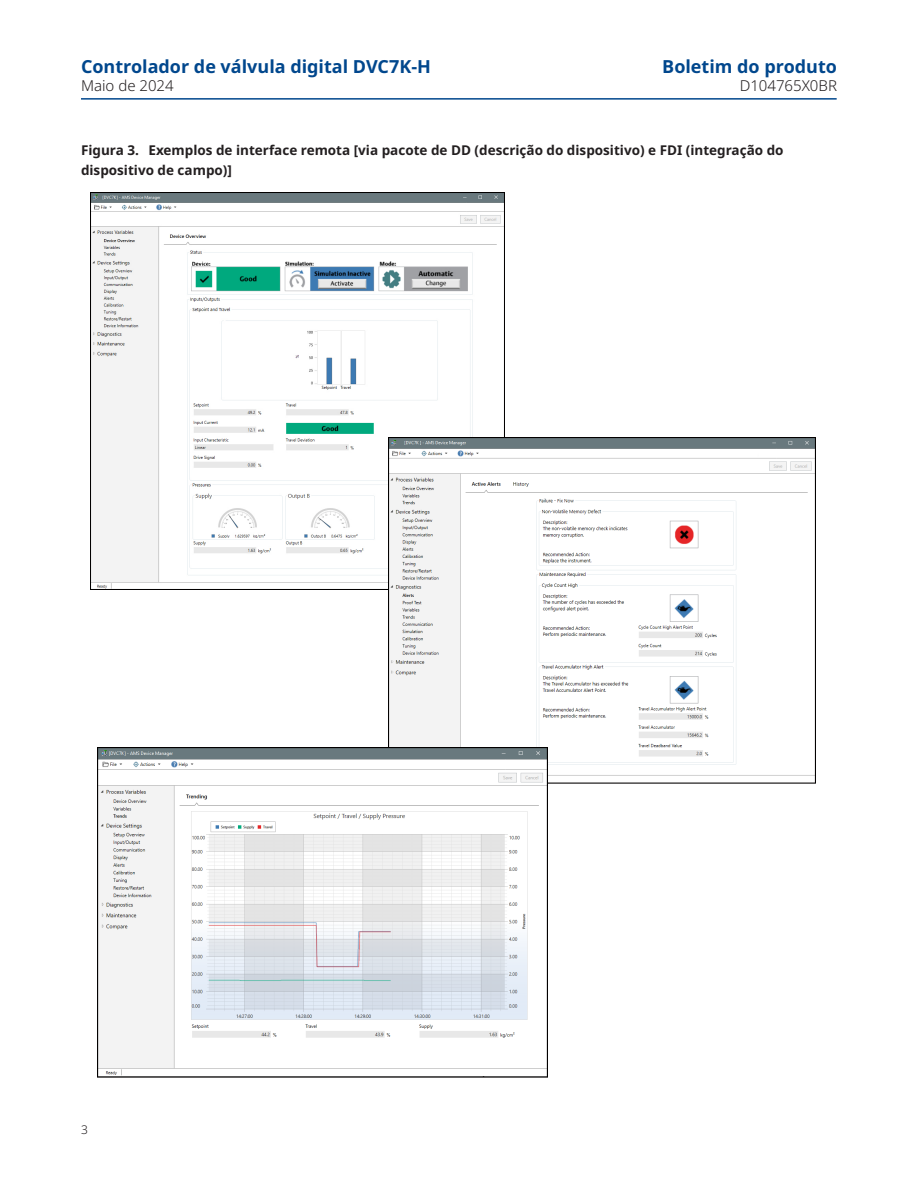
<style>
.page{position:relative;width:918px;height:1188px;background:#fff}
.page>*{position:absolute;margin:0;border:0;box-sizing:border-box;transform-origin:0 0}
.t1{font:700 18px "Noto Sans";color:#01478d}
.t2{font:300 15px "Noto Sans";color:#231f20}
._03_Figure_title{font:700 13.5px/19.5px "Noto Sans";color:#231f20}
.t3{font:300 12px "Noto Sans";color:#231f20}
</style>
<div class="page">
<hr style="left:81px;top:98px;width:756px;height:2px;background:#01478d">
<img style="left:91px;top:192px;width:414px;height:398px">
<img style="left:388px;top:437px;width:427px;height:347px">
<img style="left:97px;top:748px;width:450px;height:329px">
<h1 class="t1" style="left:81px;top:57px;width:351px">Controlador de válvula digital DVC7K-H</h1>
<h1 class="t1" style="left:662px;top:57px;width:176px">Boletim do produto</h1>
<p class="t2" style="left:81px;top:77px;width:94px">Maio de 2024</p>
<p class="t2" style="left:740px;top:77px;width:99px">D104765X0BR</p>
<p class="_03_Figure_title" style="left:81px;top:141px;width:704px">Figura 3. Exemplos de interface remota [via pacote de DD (descrição do dispositivo) e FDI (integração do dispositivo de campo)]</p>
<p class="t3" style="left:81px;top:1123px;width:8px">3</p>
</div>
